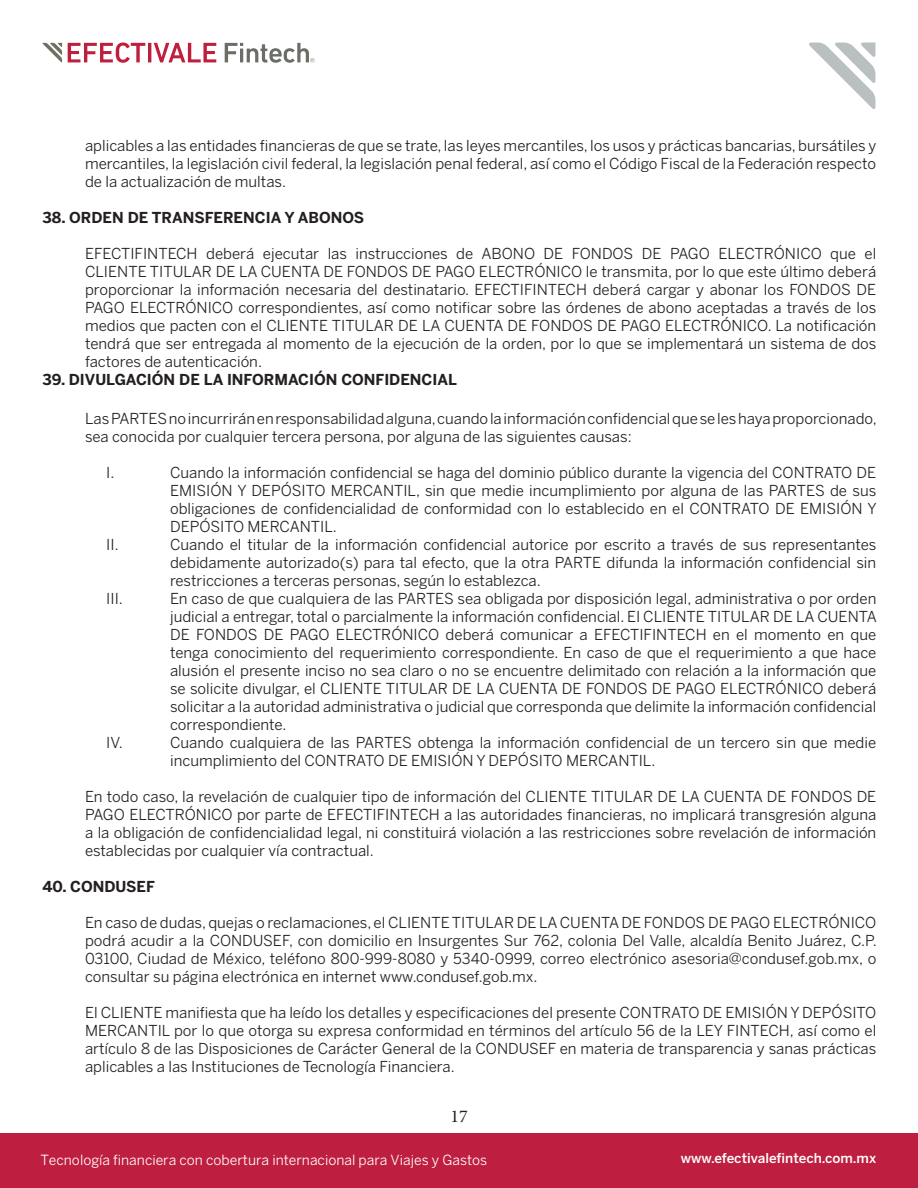
<style>
.page{position:relative;width:918px;height:1188px;background:#fff}
.page>*{position:absolute;margin:0;border:0;box-sizing:border-box;transform-origin:0 0}
.t1{font:18px "Minion Pro";color:#231f20}
.t2{font:15px/18px "Benton Sans";color:#231f20;text-align:justify}
.t3{font:700 15px "Benton Sans";color:#231f20}
.t4{font:13.95px "Benton Sans";color:#fff}
.t5{font:500 13.5px "Benton Sans";color:#fff}
</style>
<div class="page">
<div style="left:0;top:1134px;width:918px;height:54px;background:#be1e3f"></div>
<svg style="left:809px;top:43px;width:66px;height:66px"></svg>
<svg style="left:68px;top:43px;width:77px;height:20px"></svg>
<hr style="left:148px;top:43px;width:3px;height:19px;background:#bf1f3d">
<svg style="left:154px;top:43px;width:62px;height:19px"></svg>
<svg style="left:225px;top:43px;width:90px;height:20px"></svg>
<svg style="left:42px;top:43px;width:20px;height:20px"></svg>
<p class="t2" style="left:85px;top:136px;width:793px">aplicables a las entidades financieras de que se trate, las leyes mercantiles, los usos y prácticas bancarias, bursátiles y mercantiles, la legislación civil federal, la legislación penal federal, así como el Código Fiscal de la Federación respecto de la actualización de multas.</p>
<p class="t3" style="left:43px;top:208px;width:323px">38. ORDEN DE TRANSFERENCIA Y ABONOS</p>
<p class="t2" style="left:85px;top:244px;width:793px">EFECTIFINTECH deberá ejecutar las instrucciones de ABONO DE FONDOS DE PAGO ELECTRÓNICO que el CLIENTE TITULAR DE LA CUENTA DE FONDOS DE PAGO ELECTRÓNICO le transmita, por lo que este último deberá proporcionar la información necesaria del destinatario. EFECTIFINTECH deberá cargar y abonar los FONDOS DE PAGO ELECTRÓNICO correspondientes, así como notificar sobre las órdenes de abono aceptadas a través de los medios que pacten con el CLIENTE TITULAR DE LA CUENTA DE FONDOS DE PAGO ELECTRÓNICO. La notificación tendrá que ser entregada al momento de la ejecución de la orden, por lo que se implementará un sistema de dos factores de autenticación.</p>
<p class="t3" style="left:43px;top:370px;width:416px">39. DIVULGACIÓN DE LA INFORMACIÓN CONFIDENCIAL</p>
<p class="t2" style="left:85px;top:410px;width:793px">Las PARTES no incurrirán en responsabilidad alguna, cuando la información confidencial que se les haya proporcionado, sea conocida por cualquier tercera persona, por alguna de las siguientes causas:</p>
<p class="t2" style="left:106px;top:464px;width:10px">I.</p>
<p class="t2" style="left:170px;top:464px;width:708px">Cuando la información confidencial se haga del dominio público durante la vigencia del CONTRATO DE EMISIÓN Y DEPÓSITO MERCANTIL, sin que medie incumplimiento por alguna de las PARTES de sus obligaciones de confidencialidad de conformidad con lo establecido en el CONTRATO DE EMISIÓN Y DEPÓSITO MERCANTIL.</p>
<p class="t2" style="left:106px;top:536px;width:14px">II.</p>
<p class="t2" style="left:170px;top:536px;width:708px">Cuando el titular de la información confidencial autorice por escrito a través de sus representantes debidamente autorizado(s) para tal efecto, que la otra PARTE difunda la información confidencial sin restricciones a terceras personas, según lo establezca.</p>
<p class="t2" style="left:106px;top:590px;width:18px">III.</p>
<p class="t2" style="left:170px;top:590px;width:708px">En caso de que cualquiera de las PARTES sea obligada por disposición legal, administrativa o por orden judicial a entregar, total o parcialmente la información confidencial. El CLIENTE TITULAR DE LA CUENTA DE FONDOS DE PAGO ELECTRÓNICO deberá comunicar a EFECTIFINTECH en el momento en que tenga conocimiento del requerimiento correspondiente. En caso de que el requerimiento a que hace alusión el presente inciso no sea claro o no se encuentre delimitado con relación a la información que se solicite divulgar, el CLIENTE TITULAR DE LA CUENTA DE FONDOS DE PAGO ELECTRÓNICO deberá solicitar a la autoridad administrativa o judicial que corresponda que delimite la información confidencial correspondiente.</p>
<p class="t2" style="left:106px;top:734px;width:18px">IV.</p>
<p class="t2" style="left:170px;top:734px;width:708px">Cuando cualquiera de las PARTES obtenga la información confidencial de un tercero sin que medie incumplimiento del CONTRATO DE EMISIÓN Y DEPÓSITO MERCANTIL.</p>
<p class="t2" style="left:85px;top:788px;width:793px">En todo caso, la revelación de cualquier tipo de información del CLIENTE TITULAR DE LA CUENTA DE FONDOS DE PAGO ELECTRÓNICO por parte de EFECTIFINTECH a las autoridades financieras, no implicará transgresión alguna a la obligación de confidencialidad legal, ni constituirá violación a las restricciones sobre revelación de información establecidas por cualquier vía contractual.</p>
<p class="t3" style="left:43px;top:878px;width:114px">40. CONDUSEF</p>
<p class="t2" style="left:85px;top:914px;width:793px">En caso de dudas, quejas o reclamaciones, el CLIENTE TITULAR DE LA CUENTA DE FONDOS DE PAGO ELECTRÓNICO podrá acudir a la CONDUSEF, con domicilio en Insurgentes Sur 762, colonia Del Valle, alcaldía Benito Juárez, C.P.<br>03100, Ciudad de México, teléfono 800-999-8080 y 5340-0999, correo electrónico asesoria@condusef.gob.mx, o consultar su página electrónica en internet www.condusef.gob.mx.</p>
<p class="t2" style="left:85px;top:1004px;width:793px">El CLIENTE manifiesta que ha leído los detalles y especificaciones del presente CONTRATO DE EMISIÓN Y DEPÓSITO MERCANTIL por lo que otorga su expresa conformidad en términos del artículo 56 de la LEY FINTECH, así como el artículo 8 de las Disposiciones de Carácter General de la CONDUSEF en materia de transparencia y sanas prácticas aplicables a las Instituciones de Tecnología Financiera.</p>
<p class="t1" style="left:450px;top:1105px;width:19px">17</p>
<p class="t4" style="left:40px;top:1151px;width:448px">Tecnología financiera con cobertura internacional para Viajes y Gastos</p>
<p class="t5" style="left:681px;top:1150px;width:197px">www.efectivalefintech.com.mx</p>
</div>
